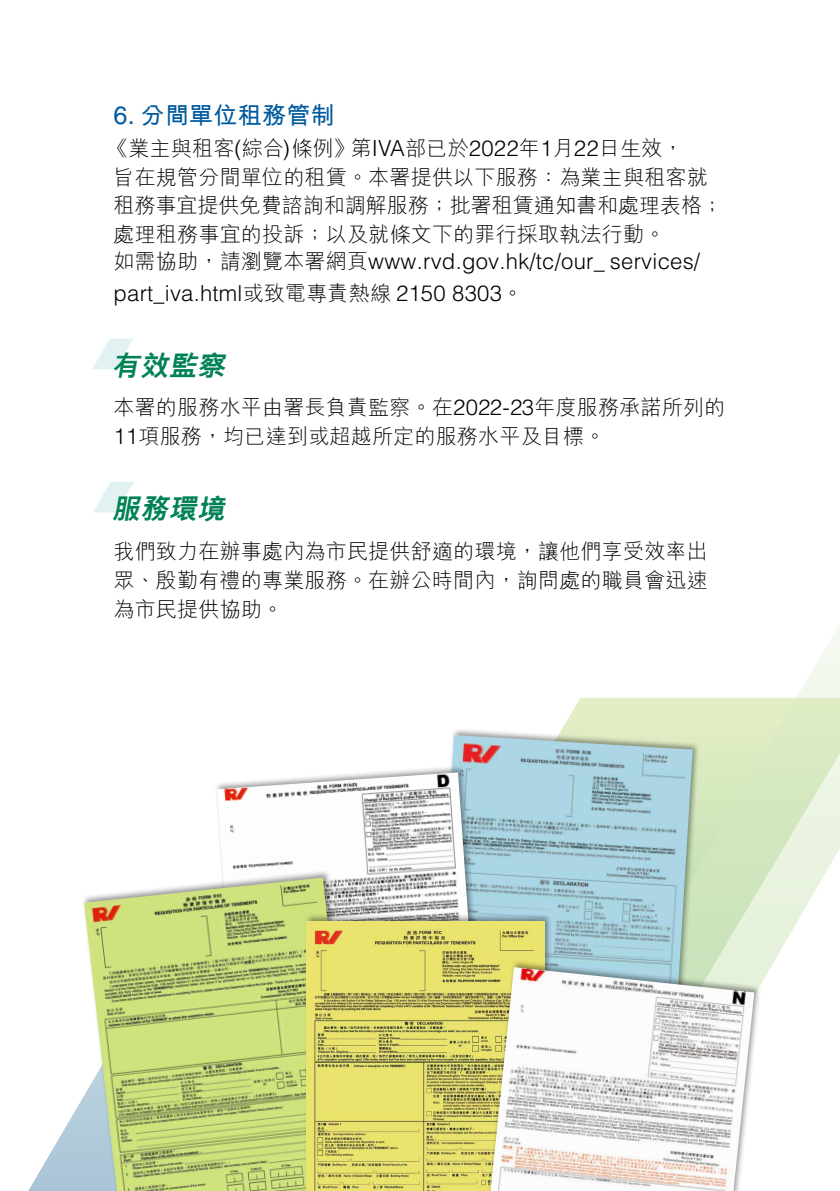
<style>
.page{position:relative;width:840px;height:1191px;background:#fff}
.page>*{position:absolute;margin:0;border:0;box-sizing:border-box;transform-origin:0 0}
.t1{font:italic 800 28px "M Hei HK";color:#008254}
.t2{font:700 24px "M Hei HK";letter-spacing:.01em;color:#005b9e}
.t3{font:300 22px/31.6px "Helvetica LT Std";letter-spacing:.01em;color:#000}
.t4{font:300 21px/28.8px "M Hei HK";letter-spacing:.01em;color:#000}
.s1{font-family:"Helvetica LT Std";font-weight:400;font-size:25.2px}
.s2{font-family:"Helvetica LT Std";font-size:22px}
.s3{font-family:"M Hei HK";font-size:21px}
</style>
<div class="page">
<svg style="left:28px;top:1099px;width:54px;height:92px"></svg>
<svg style="left:563px;top:626px;width:276px;height:358px"></svg>
<svg style="left:92px;top:338px;width:41px;height:31px"></svg>
<svg style="left:93px;top:482px;width:41px;height:30px"></svg>
<div style="left:430px;top:727px;width:270px;height:367px;background:#000;opacity:.4"></div>
<img style="left:433px;top:735px;width:259px;height:224px">
<div style="left:214px;top:764px;width:273px;height:341px;background:#000;opacity:.4"></div>
<img style="left:217px;top:772px;width:262px;height:141px">
<div style="left:82px;top:870px;width:283px;height:321px;background:#000;opacity:.4"></div>
<img style="left:84px;top:877px;width:271px;height:314px">
<div style="left:303px;top:913px;width:249px;height:278px;background:#000;opacity:.4"></div>
<img style="left:306px;top:921px;width:238px;height:270px">
<div style="left:484px;top:959px;width:277px;height:232px;background:#000;opacity:.4"></div>
<img style="left:490px;top:967px;width:263px;height:224px">
<p class="t2" style="left:113px;top:97px;width:222px"><span class="s1">6.</span> 分間單位租務管制</p>
<p class="t4" style="left:107px;top:133px;width:616px">《業主與租客<span class="s2">(</span>綜合<span class="s2">)</span>條例》第<span class="s2">IVA</span>部已於<span class="s2">2022</span>年<span class="s2">1</span>月<span class="s2">22</span>日生效，<br>旨在規管分間單位的租賃。本署提供以下服務：為業主與租客就租務事宜提供免費諮詢和調解服務；批署租賃通知書和處理表格；處理租務事宜的投訴；以及就條文下的罪行採取執法行動。</p>
<p class="t3" style="left:113px;top:245px;width:587px"><span class="s3">如需協助，請瀏覽本署網頁</span>www.rvd.gov.hk/tc/our_ services/ part_iva.html<span class="s3">或致電專責熱線</span> 2150 8303<span class="s3">。</span></p>
<h1 class="t1" style="left:112px;top:351px;width:119px">有效監察</h1>
<p class="t4" style="left:113px;top:393px;width:613px">本署的服務水平由署長負責監察。在<span class="s2">2022-23</span>年度服務承諾所列的<br><span class="s2">11</span>項服務，均已達到或超越所定的服務水平及目標。</p>
<h1 class="t1" style="left:112px;top:495px;width:119px">服務環境</h1>
<p class="t4" style="left:113px;top:537px;width:595px;text-align:justify">我們致力在辦事處內為市民提供舒適的環境，讓他們享受效率出眾、殷勤有禮的專業服務。在辦公時間內，詢問處的職員會迅速為市民提供協助。</p>
</div>
